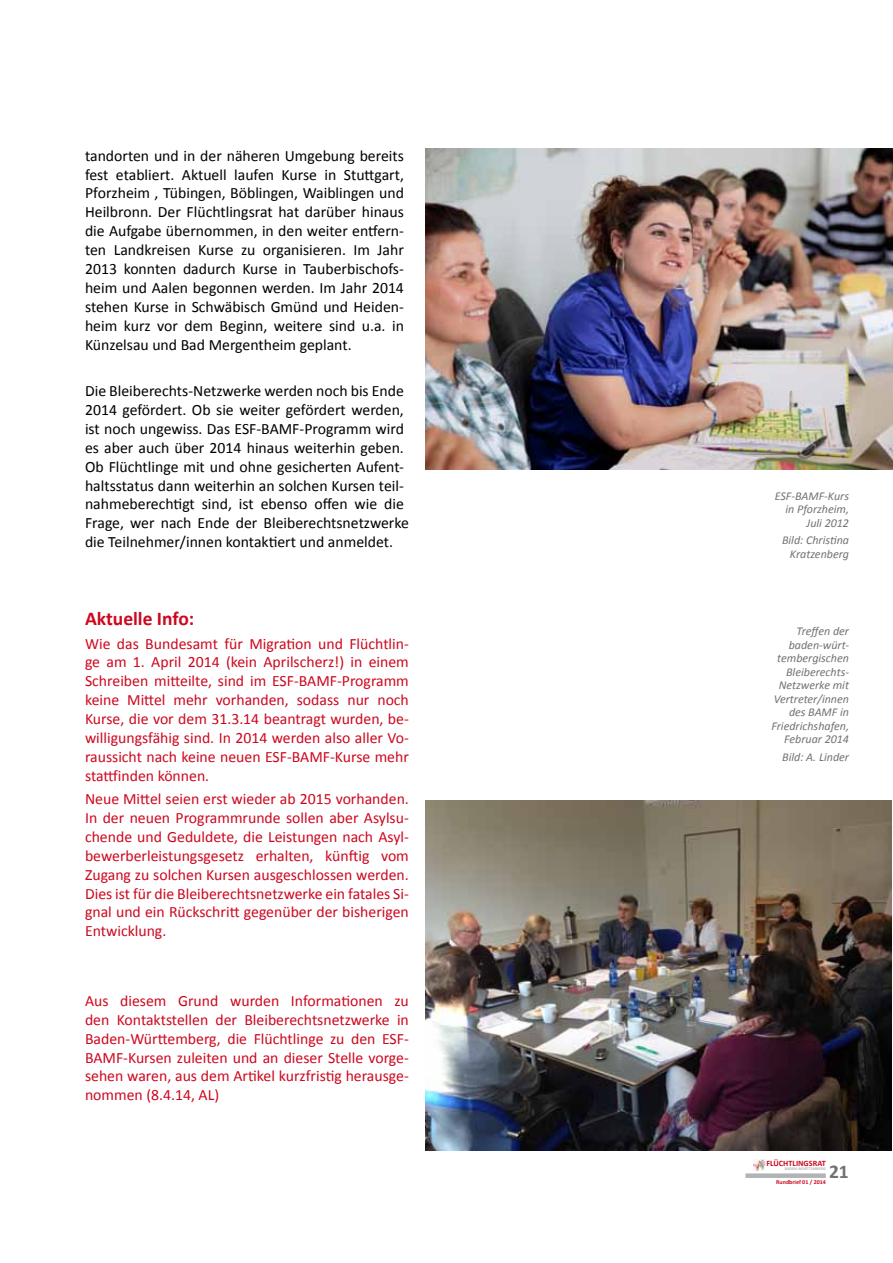
<style>
.page{position:relative;width:893px;height:1263px;background:#fff}
.page>*{position:absolute;margin:0;border:0;box-sizing:border-box;transform-origin:0 0}
.t1{font:700 19.5px "Calibri";color:#cd071e}
.t2{font:700 19.5px "Calibri";color:#707172}
.t3{font:15.75px/18.9px "Calibri";color:#cd071e;text-align:justify}
.t4{font:15.75px/18.9px "Calibri";color:#000;text-align:justify}
.t5{font:italic 12px/13.5px "Calibri";color:#707172;text-align:right}
.t6{font:700 8.25px "Calibri";color:#cd071e}
.t7{font:700 6px "Calibri";color:#cd071e}
.t8{font:700 4.05px "Calibri";color:#b1b3b4}
</style>
<div class="page">
<div style="left:745px;top:1173px;width:81px;height:5px;background:#b1b3b4"></div>
<svg style="left:754px;top:1159px;width:12px;height:11px"></svg>
<img style="left:425px;top:801px;width:467px;height:350px">
<img style="left:425px;top:149px;width:468px;height:320px">
<p class="t4" style="left:85px;top:146px;width:320px">tandorten und in der näheren Umgebung bereits fest etabliert. Aktuell laufen Kurse in Stuttgart, Pforzheim , Tübingen, Böblingen, Waiblingen und Heilbronn. Der Flüchtlingsrat hat darüber hinaus die Aufgabe übernommen, in den weiter entfern&shy;ten Landkreisen Kurse zu organisieren. Im Jahr 2013 konnten dadurch Kurse in Tauberbischofs&shy;heim und Aalen begonnen werden. Im Jahr 2014 stehen Kurse in Schwäbisch Gmünd und Heiden&shy;heim kurz vor dem Beginn, weitere sind u.a. in Künzelsau und Bad Mergentheim geplant.</p>
<p class="t4" style="left:85px;top:381px;width:325px;text-align:left">Die Bleiberechts-Netzwerke werden noch bis Ende 2014 gefördert. Ob sie weiter gefördert werden, ist noch ungewiss. Das ESF-BAMF-Programm wird es aber auch über 2014 hinaus weiterhin geben.<br>Ob Flüchtlinge mit und ohne gesicherten Aufent&shy;haltsstatus dann weiterhin an solchen Kursen teil&shy;nahmeberechtigt sind, ist ebenso offen wie die Frage, wer nach Ende der Bleiberechtsnetzwerke die Teilnehmer/innen kontaktiert und anmeldet.</p>
<p class="t1" style="left:85px;top:606px;width:111px">Aktuelle Info:</p>
<p class="t3" style="left:85px;top:634px;width:325px">Wie das Bundesamt für Migration und Flüchtlin&shy;ge am 1. April 2014 (kein Aprilscherz!) in einem Schreiben mitteilte, sind im ESF-BAMF-Programm keine Mittel mehr vorhanden, sodass nur noch Kurse, die vor dem 31.3.14 beantragt wurden, be&shy;willigungsfähig sind. In 2014 werden also aller Vo&shy;raussicht nach keine neuen ESF-BAMF-Kurse mehr stattfinden können.</p>
<p class="t3" style="left:85px;top:789px;width:325px">Neue Mittel seien erst wieder ab 2015 vorhanden.<br>In der neuen Programmrunde sollen aber Asylsu&shy;chende und Geduldete, die Leistungen nach Asyl&shy;bewerberleistungsgesetz erhalten, künftig vom Zugang zu solchen Kursen ausgeschlossen werden.<br>Dies ist für die Bleiberechtsnetzwerke ein fatales Si&shy;gnal und ein Rückschritt gegenüber der bisherigen Entwicklung.</p>
<p class="t3" style="left:85px;top:991px;width:325px">Aus diesem Grund wurden Informationen zu den Kontaktstellen der Bleiberechtsnetzwerke in Baden-Württemberg, die Flüchtlinge zu den ESF-BAMF-Kursen zuleiten und an dieser Stelle vorge&shy;sehen waren, aus dem Artikel kurzfristig herausge&shy;nommen (8.4.14, AL)</p>
<p class="t5" style="left:775px;top:488px;width:76px">ESF-BAMF-Kurs in Pforzheim,<br>Juli 2012</p>
<p class="t5" style="left:782px;top:533px;width:69px">Bild: Christina<br>Kratzenberg</p>
<p class="t5" style="left:771px;top:624px;width:79px">Treffen der baden-würt&shy;tembergischen<br>Bleiberechts-<br>Netzwerke mit<br>Vertreter/innen des BAMF in<br>Friedrichshafen,<br>Februar 2014</p>
<p class="t5" style="left:782px;top:750px;width:68px">Bild: A. Linder</p>
<p class="t6" style="left:766px;top:1158px;width:61px">FLÜCHTLINGSRAT</p>
<p class="t8" style="left:785px;top:1166px;width:42px">BADEN-WÜRTTEMBERG</p>
<p class="t2" style="left:829px;top:1159px;width:21px">21</p>
<p class="t7" style="left:776px;top:1178px;width:51px">Rundbrief 01 / 2014</p>
</div>
